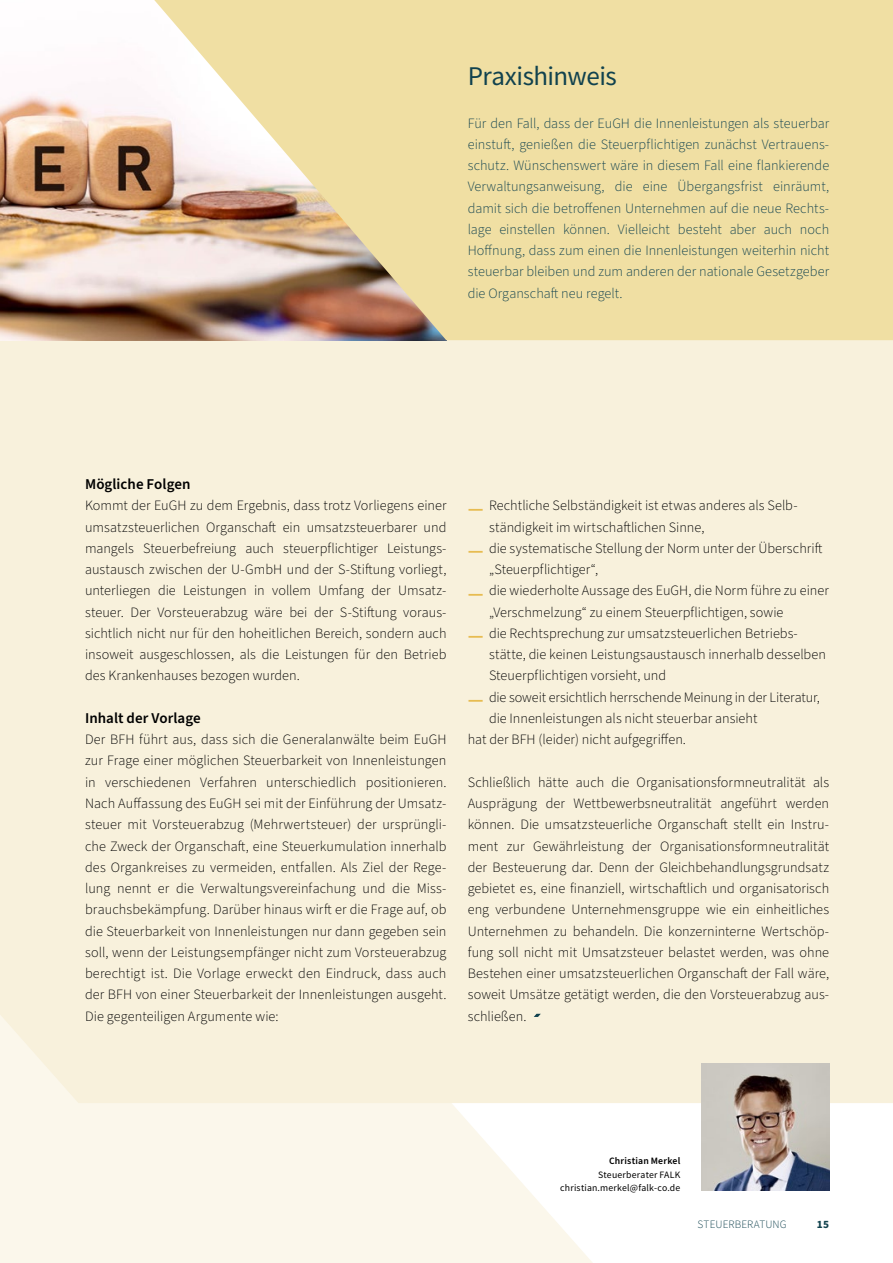
<style>
.page{position:relative;width:893px;height:1263px;background:#fff}
.page>*{position:absolute;margin:0;border:0;box-sizing:border-box;transform-origin:0 0}
.t1{font:27px "Source Sans Pro";letter-spacing:-.02em;color:#11424e}
.t2{font:600 15px "Source Sans Pro";letter-spacing:.005em;color:#000}
.t3{font:300 14.25px/21.3px "Source Sans Pro";color:#000;text-align:justify}
.t4{font:300 14.25px/21.3px "Source Sans Pro";letter-spacing:.005em;color:#11424e;text-align:justify}
.t5{font:300 11.25px "Source Sans Pro";letter-spacing:.01em;color:#11424e}
.t6{font:700 11.25px "Source Sans Pro";color:#11424e}
.t7{font:9.75px/13px "Source Sans Pro";letter-spacing:.02em;color:#000;text-align:right}
.t8{font:600 9.75px "Source Sans Pro";letter-spacing:.02em;color:#000}
.s1{font-weight:900;font-size:16.5px;color:#e7bc51}
</style>
<div class="page">
<svg style="left:0;top:1103px;width:593px;height:160px;background:#fbf7ed"></svg>
<div style="left:0;top:340px;width:893px;height:763px;background:#f8f1dc"></div>
<img style="left:0;top:92px;width:145px;height:248px">
<svg style="left:145px;top:0;width:748px;height:340px;background:#e7d4a1"></svg>
<svg style="left:534px;top:1014px;width:7px;height:3px"></svg>
<img style="left:702px;top:1063px;width:127px;height:128px">
<h1 class="t1" style="left:468px;top:59px;width:151px">Praxishinweis</h1>
<p class="t4" style="left:468px;top:113px;width:363px">Für den Fall, dass der EuGH die Innenleistungen als steuerbar einstuft, genießen die Steuerpflichtigen zunächst Vertrauens&shy;schutz. Wünschenswert wäre in diesem Fall eine flankierende Verwaltungsanweisung, die eine Übergangsfrist einräumt, damit sich die betroffenen Unternehmen auf die neue Rechts&shy;lage einstellen können. Vielleicht besteht aber auch noch Hoffnung, dass zum einen die Innenleistungen weiterhin nicht steuerbar bleiben und zum anderen der nationale Gesetzgeber die Organschaft neu regelt.</p>
<p class="t2" style="left:85px;top:474px;width:107px">Mögliche Folgen</p>
<p class="t3" style="left:85px;top:495px;width:363px">Kommt der EuGH zu dem Ergebnis, dass trotz Vorliegens einer umsatzsteuerlichen Organschaft ein umsatzsteuerbarer und mangels Steuerbefreiung auch steuerpflichtiger Leistungs&shy;austausch zwischen der U-GmbH und der S-Stiftung vorliegt, unterliegen die Leistungen in vollem Umfang der Umsatz&shy;steuer. Der Vorsteuerabzug wäre bei der S-Stiftung voraus&shy;sichtlich nicht nur für den hoheitlichen Bereich, sondern auch insoweit ausgeschlossen, als die Leistungen für den Betrieb des Krankenhauses bezogen wurden.</p>
<p class="t2" style="left:85px;top:708px;width:117px">Inhalt der Vorlage</p>
<p class="t3" style="left:85px;top:729px;width:363px">Der BFH führt aus, dass sich die Generalanwälte beim EuGH zur Frage einer möglichen Steuerbarkeit von Innenleistungen in verschiedenen Verfahren unterschiedlich positionieren.<br>Nach Auffassung des EuGH sei mit der Einführung der Umsatz&shy;steuer mit Vorsteuerabzug (Mehrwertsteuer) der ursprüngli&shy;che Zweck der Organschaft, eine Steuerkumulation innerhalb des Organkreises zu vermeiden, entfallen. Als Ziel der Rege&shy;lung nennt er die Verwaltungsvereinfachung und die Miss&shy;brauchsbekämpfung. Darüber hinaus wirft er die Frage auf, ob die Steuerbarkeit von Innenleistungen nur dann gegeben sein soll, wenn der Leistungsempfänger nicht zum Vorsteuerabzug berechtigt ist. Die Vorlage erweckt den Eindruck, dass auch der BFH von einer Steuerbarkeit der Innenleistungen ausgeht.<br>Die gegenteiligen Argumente wie:</p>
<p class="t3" style="left:468px;top:495px;width:331px"><span class="s1">―</span> Rechtliche Selbständigkeit ist etwas anderes als Selb-</p>
<p class="t3" style="left:489px;top:517px;width:217px">ständigkeit im wirtschaftlichen Sinne,</p>
<p class="t3" style="left:468px;top:538px;width:356px"><span class="s1">―</span> die systematische Stellung der Norm unter der Überschrift</p>
<p class="t3" style="left:489px;top:559px;width:111px">„Steuerpflichtiger“,</p>
<p class="t3" style="left:468px;top:580px;width:363px"><span class="s1">―</span> die wiederholte Aussage des EuGH, die Norm führe zu einer</p>
<p class="t3" style="left:489px;top:602px;width:296px">„Verschmelzung“ zu einem Steuerpflichtigen, sowie</p>
<p class="t3" style="left:468px;top:623px;width:332px"><span class="s1">―</span> die Rechtsprechung zur umsatzsteuerlichen Betriebs-</p>
<p class="t3" style="left:489px;top:644px;width:338px">stätte, die keinen Leistungsaustausch innerhalb desselben</p>
<p class="t3" style="left:489px;top:665px;width:179px">Steuerpflichtigen vorsieht, und</p>
<p class="t3" style="left:468px;top:687px;width:354px"><span class="s1">―</span> die soweit ersichtlich herrschende Meinung in der Literatur,</p>
<p class="t3" style="left:489px;top:708px;width:270px">die Innenleistungen als nicht steuerbar ansieht</p>
<p class="t3" style="left:468px;top:729px;width:220px">hat der BFH (leider) nicht aufgegriffen.</p>
<p class="t3" style="left:468px;top:772px;width:363px">Schließlich hätte auch die Organisationsformneutralität als Ausprägung der Wettbewerbsneutralität angeführt werden können. Die umsatzsteuerliche Organschaft stellt ein Instru&shy;ment zur Gewährleistung der Organisationsformneutralität der Besteuerung dar. Denn der Gleichbehandlungsgrundsatz gebietet es, eine finanziell, wirtschaftlich und organisatorisch eng verbundene Unternehmensgruppe wie ein einheitliches Unternehmen zu behandeln. Die konzerninterne Wertschöp&shy;fung soll nicht mit Umsatzsteuer belastet werden, was ohne Bestehen einer umsatzsteuerlichen Organschaft der Fall wäre, soweit Umsätze getätigt werden, die den Vorsteuerabzug aus&shy;schließen.</p>
<p class="t8" style="left:609px;top:1155px;width:73px">Christian Merkel</p>
<p class="t7" style="left:560px;top:1168px;width:122px">Steuerberater FALK christian.merkel@falk-co.de</p>
<p class="t5" style="left:697px;top:1217px;width:91px">STEUERBERATUNG</p>
<p class="t6" style="left:817px;top:1217px;width:14px">15</p>
</div>
